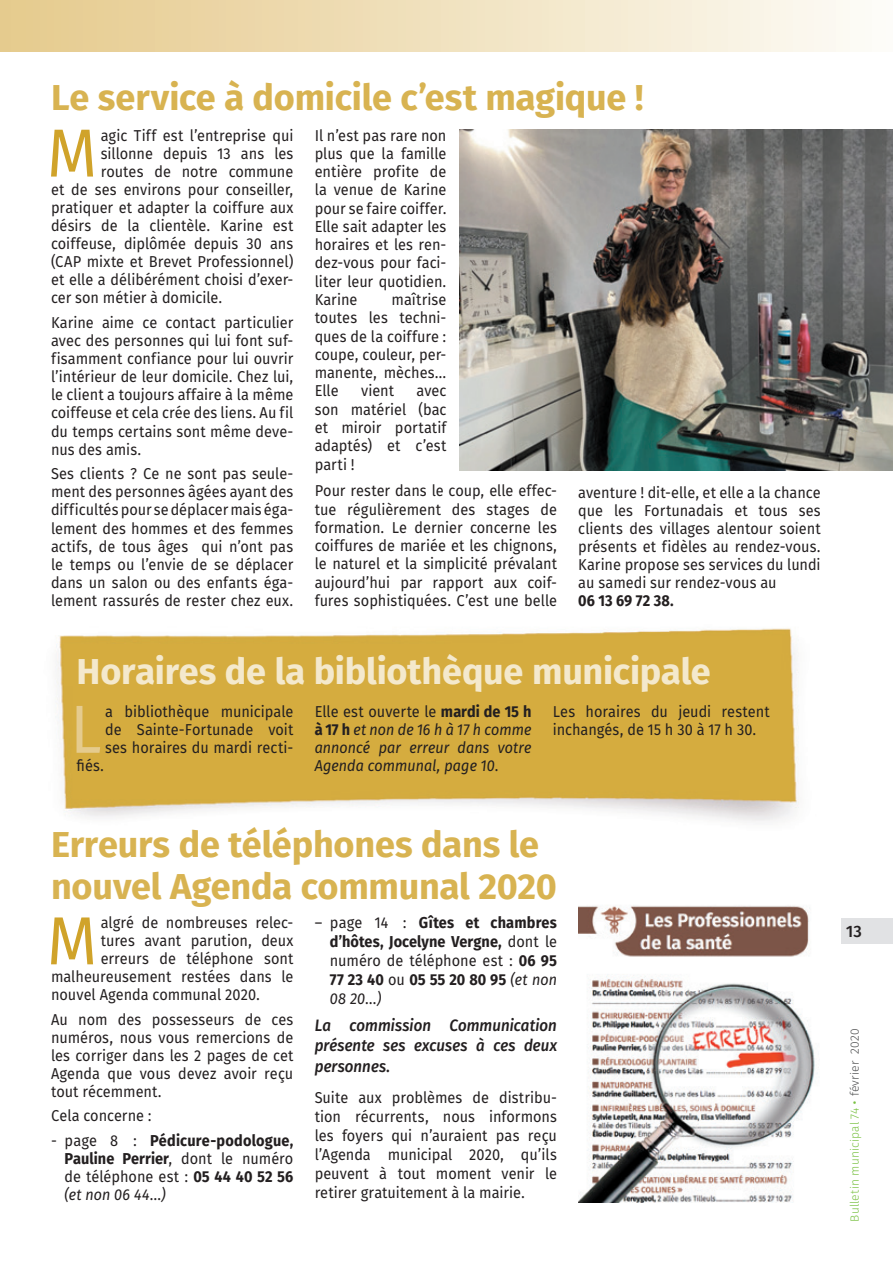
<style>
.page{position:relative;width:893px;height:1263px;background:#fff}
.page>*{position:absolute;margin:0;border:0;box-sizing:border-box;transform-origin:0 0}
.t1{font:67.95px "Fira Sans OT";color:#d0a32a;scale:.92 1}
.t2{font:67.95px "Fira Sans OT";color:#e5cb8e;scale:.92 1}
.t3{font:700 36px/42px "Fira Sans OT";letter-spacing:-.005em;color:#d8b351}
.t4{font:700 36px "Fira Sans OT";letter-spacing:-.005em;color:#f4e9cd}
.t5{font:italic 16.5px/20.2px "Fira Sans OT Medium";color:#231f20;text-align:justify;scale:.92 1}
.t6{font:16.5px "Fira Sans OT Medium";color:#231f20}
.t7{font:15.75px/18.3px "Fira Sans OT";color:#231f20;text-align:justify;scale:.92 1}
.t8{font:700 15.75px/18.9px "Fira Sans OT";letter-spacing:.01em;color:#231f20;text-align:justify;scale:.92 1}
.t9{font:italic 15.75px/18px "Fira Sans OT";color:#231f20;text-align:justify;scale:.92 1}
.t10{font:12px "Fira Sans OT Light";letter-spacing:.01em;color:#79c142}
.s1{font-style:normal}
.s2{font-weight:700;font-style:normal}
.s3{font-weight:400}
.s4{font-weight:400;font-style:italic}
.s5{color:#4b4c4d}
</style>
<div class="page">
<div style="left:842px;top:918px;width:51px;height:26px;background:#e1e2e4"></div>
<img style="left:56px;top:628px;width:743px;height:194px">
<div style="left:0;top:0;width:893px;height:51px;background:linear-gradient(to right,#e5c98b,#fdfcf7)"></div>
<img style="left:459px;top:130px;width:434px;height:341px">
<img style="left:578px;top:905px;width:237px;height:297px">
<h2 class="t3" style="left:51px;top:79px;width:594px">Le service à domicile c’est magique !</h2>
<h1 class="t1" style="left:47px;top:105px;width:56px">M</h1>
<p class="t7" style="left:101px;top:127px;width:211px">agic Tiff est l’entreprise qui</p>
<p class="t7" style="left:101px;top:145px;width:211px">sillonne depuis 13 ans les</p>
<p class="t7" style="left:101px;top:163px;width:211px">routes de notre commune</p>
<p class="t7" style="left:51px;top:181px;width:265px">et de ses environs pour conseiller,</p>
<p class="t7" style="left:51px;top:199px;width:265px">pratiquer et adapter la coiffure aux</p>
<p class="t7" style="left:51px;top:217px;width:265px">désirs de la clientèle. Karine est</p>
<p class="t7" style="left:51px;top:236px;width:265px">coiffeuse, diplômée depuis 30 ans</p>
<p class="t7" style="left:51px;top:254px;width:265px">(CAP mixte et Brevet Professionnel)</p>
<p class="t7" style="left:51px;top:272px;width:265px">et elle a délibérément choisi d’exer-</p>
<p class="t7" style="left:51px;top:290px;width:188px">cer son métier à domicile.</p>
<p class="t7" style="left:51px;top:314px;width:265px">Karine aime ce contact particulier avec des personnes qui lui font suf&shy;fisamment confiance pour lui ouvrir l’intérieur de leur domicile. Chez lui, le client a toujours affaire à la même coiffeuse et cela crée des liens. Au fil du temps certains sont même deve&shy;nus des amis.</p>
<p class="t7" style="left:51px;top:466px;width:265px">Ses clients ? Ce ne sont pas seule&shy;ment des personnes âgées ayant des difficultés pour se déplacer mais éga&shy;lement des hommes et des femmes actifs, de tous âges qui n’ont pas le temps ou l’envie de se déplacer dans un salon ou des enfants éga&shy;lement rassurés de rester chez eux.</p>
<p class="t7" style="left:315px;top:127px;width:145px">Il n’est pas rare non plus que la famille entière profite de la venue de Karine pour se faire coiffer.<br>Elle sait adapter les horaires et les ren&shy;dez-vous pour faci&shy;liter leur quotidien.<br>Karine</p>
<p class="t7" style="left:315px;top:292px;width:145px;text-align:left;text-indent:77px">maîtrise toutes les techni-- ques de la coiffure : coupe, couleur, per&shy;manente, mèches…<br>Elle</p>
<p class="t7" style="left:361px;top:383px;width:37px">vient</p>
<p class="t7" style="left:315px;top:383px;width:145px;text-indent:102px">avec son matériel (bac et miroir portatif adaptés) et c’est parti !</p>
<p class="t7" style="left:315px;top:483px;width:265px">Pour rester dans le coup, elle effec&shy;tue régulièrement des stages de formation. Le dernier concerne les coiffures de mariée et les chignons, le naturel et la simplicité prévalant aujourd’hui par rapport aux coif&shy;fures sophistiquées. C’est une belle</p>
<p class="t7" style="left:578px;top:485px;width:265px">aventure ! dit-elle, et elle a la chance que les Fortunadais et tous ses clients des villages alentour soient présents et fidèles au rendez-vous.<br>Karine propose ses services du lundi au samedi sur rendez-vous au</p>
<p class="t8" style="left:578px;top:592px;width:105px">06 13 69 72 38.</p>
<h2 class="t4" style="left:77px;top:646px;width:636px">Horaires de la bibliothèque municipale</h2>
<h1 class="t2" style="left:70px;top:681px;width:36px">L</h1>
<p class="t7" style="left:105px;top:703px;width:206px">a bibliothèque municipale de Sainte-Fortunade voit ses horaires du mardi recti-</p>
<p class="t7" style="left:77px;top:757px;width:31px">fiés.</p>
<p class="t9" style="left:315px;top:703px;width:237px"><span class="s1">Elle est ouverte le</span> <span class="s2">mardi de 15 h à 17 h</span> et non de 16 h à 17 h comme annoncé par erreur dans votre Agenda communal, page 10.</p>
<p class="t7" style="left:553px;top:703px;width:237px">Les horaires du jeudi restent inchangés, de 15 h 30 à 17 h 30.</p>
<h2 class="t3" style="left:51px;top:826px;width:507px">Erreurs de téléphones dans le nouvel Agenda communal 2020</h2>
<h1 class="t1" style="left:47px;top:893px;width:56px">M</h1>
<p class="t7" style="left:101px;top:915px;width:211px">algré de nombreuses relec-</p>
<p class="t7" style="left:101px;top:933px;width:211px">tures avant parution, deux</p>
<p class="t7" style="left:101px;top:951px;width:211px">erreurs de téléphone sont</p>
<p class="t7" style="left:51px;top:969px;width:265px">malheureusement restées dans le</p>
<p class="t7" style="left:51px;top:987px;width:229px">nouvel Agenda communal 2020.</p>
<p class="t7" style="left:51px;top:1011px;width:265px">Au nom des possesseurs de ces numéros, nous vous remercions de les corriger dans les 2 pages de cet Agenda que vous devez avoir reçu tout récemment.</p>
<p class="t7" style="left:51px;top:1108px;width:111px">Cela concerne :</p>
<p class="t8" style="left:65px;top:1132px;width:250px;line-height:18px;text-indent:-14px"><span class="s3">- page 8 :</span> Pédicure-podologue, Pauline Perrier<span class="s3">, dont le numéro de téléphone est :</span> 05 44 40 52 56 <span class="s4">(et non 06 44…)</span></p>
<p class="t8" style="left:330px;top:914px;width:248px;text-indent:-15px"><span class="s3">– page 14 :</span> Gîtes et chambres d’hôtes, Jocelyne Vergne, <span class="s3">dont le numéro de téléphone est :</span> 06 95<br>77 23 40 <span class="s3">ou</span> 05 55 20 80 95 <span class="s4">(et non 08 20…)</span></p>
<p class="t5" style="left:315px;top:1016px;width:265px">La commission Communication présente ses excuses à ces deux personnes.</p>
<p class="t7" style="left:315px;top:1089px;width:265px;line-height:18.9px">Suite aux problèmes de distribu&shy;tion récurrents, nous informons les foyers qui n’auraient pas reçu l’Agenda municipal 2020, qu’ils peuvent à tout moment venir le retirer gratuitement à la mairie.</p>
<p class="t6" style="left:846px;top:920px;width:17px">13</p>
<p class="t10" style="left:846px;top:1222px;width:195px;rotate:-90deg">Bulletin municipal 74 • <span class="s5">février 2020</span></p>
</div>
